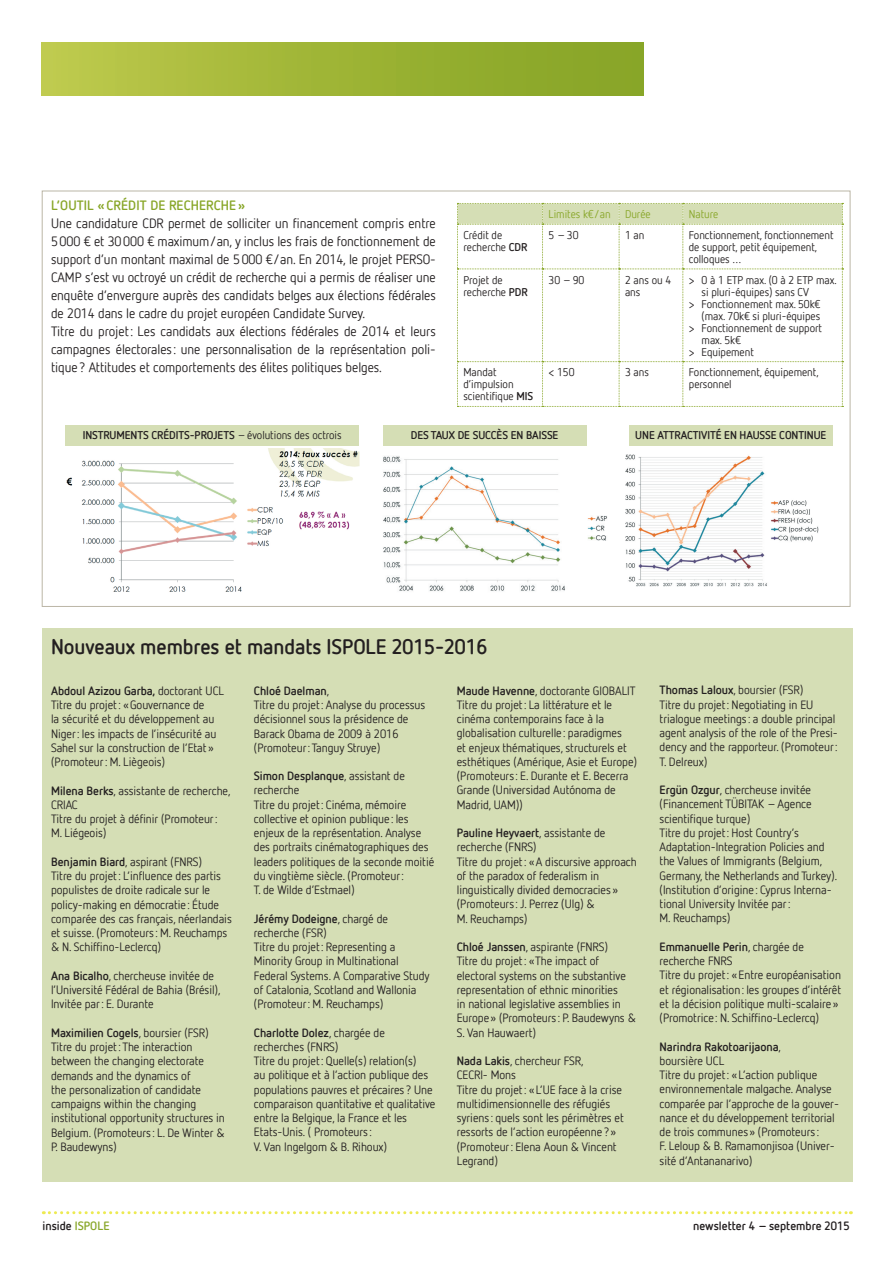
<style>
.page{position:relative;width:893px;height:1263px;background:#fff}
.page>*{position:absolute;margin:0;border:0;box-sizing:border-box;transform-origin:0 0}
.t1{font:700 21px "Netto Offc";letter-spacing:-.005em;color:#231f20}
.t2{font:13.5px/18px "Netto Offc";letter-spacing:-.005em;color:#231f20}
.t3{font:700 13.5px "Netto Offc";letter-spacing:.01em;color:#88a628}
.t4{font:12px/14.2px "Netto Offc";letter-spacing:-.005em;color:#231f20}
.t5{font:700 12px "Netto Offc";color:#231f20}
.t6{font:11.25px/12px "Netto Offc";letter-spacing:-.005em;color:#231f20}
.t7{font:700 11.25px "Netto Offc";letter-spacing:-.005em;color:#231f20}
.t8{font:11.25px "Netto Offc";letter-spacing:-.005em;color:#88a628}
.s1{font-weight:700}
.s2{font-weight:400}
.s3{color:#88a628}
</style>
<div class="page">
<svg style="left:43px;top:1211px;width:808px;height:3px"></svg>
<div style="left:42px;top:628px;width:810px;height:554px;background:#d5deb5"></div>
<div style="left:41px;top:43px;width:602px;height:53px;background:linear-gradient(to right,#bcc94b,#83a223)"></div>
<img style="left:383px;top:456px;width:224px;height:135px">
<img style="left:66px;top:448px;width:294px;height:144px">
<img style="left:625px;top:454px;width:194px;height:133px">
<svg style="left:457px;top:203px;width:386px;height:204px"></svg>
<div style="left:629px;top:425px;width:204px;height:20px;background:#d5deb5"></div>
<div style="left:383px;top:425px;width:203px;height:20px;background:#d5deb5"></div>
<div style="left:65px;top:425px;width:294px;height:20px;background:#d5deb5"></div>
<p class="t3" style="left:51px;top:197px;width:196px">L’outil « crédit de recherche »</p>
<p class="t2" style="left:51px;top:214px;width:386px">Une candidature CDR permet de solliciter un financement compris entre 5000 € et 30000 € maximum/an, y inclus les frais de fonctionnement de support d’un montant maximal de 5000 €/an. En 2014, le projet PERSO-CAMP s’est vu octroyé un crédit de recherche qui a permis de réaliser une enquête d’envergure auprès des candidats belges aux élections fédérales de 2014 dans le cadre du projet européen Candidate Survey.<br>Titre du projet: Les candidats aux élections fédérales de 2014 et leurs campagnes électorales : une personnalisation de la représentation poli&shy;tique? Attitudes et comportements des élites politiques belges.</p>
<p class="t8" style="left:549px;top:207px;width:64px">Limites k€/an</p>
<p class="t8" style="left:625px;top:207px;width:27px">Durée</p>
<p class="t8" style="left:689px;top:207px;width:31px">Nature</p>
<p class="t6" style="left:463px;top:229px;width:64px">Crédit de recherche <span class="s1">CDR</span></p>
<p class="t6" style="left:549px;top:229px;width:32px">5 – 30</p>
<p class="t6" style="left:625px;top:229px;width:21px">1 an</p>
<p class="t6" style="left:689px;top:229px;width:146px">Fonctionnement, fonctionnement de support, petit équipement, colloques …</p>
<p class="t6" style="left:463px;top:273px;width:65px">Projet de recherche <span class="s1">PDR</span></p>
<p class="t6" style="left:549px;top:273px;width:37px">30 – 90</p>
<p class="t6" style="left:625px;top:273px;width:48px">2 ans ou 4 ans</p>
<p class="t6" style="left:689px;top:273px;width:149px">&gt; 0 à 1 ETP max. (0 à 2 ETP max.</p>
<p class="t6" style="left:702px;top:285px;width:109px">si pluri-équipes) sans CV</p>
<p class="t6" style="left:689px;top:297px;width:133px">&gt; Fonctionnement max. 50k€</p>
<p class="t6" style="left:702px;top:309px;width:120px">(max. 70k€ si pluri-équipes</p>
<p class="t6" style="left:689px;top:321px;width:135px">&gt; Fonctionnement de support</p>
<p class="t6" style="left:702px;top:333px;width:41px">max. 5k€</p>
<p class="t6" style="left:689px;top:345px;width:67px">&gt; Equipement</p>
<p class="t6" style="left:463px;top:366px;width:71px">Mandat d’impulsion scientifique <span class="s1">MIS</span></p>
<p class="t6" style="left:549px;top:366px;width:27px">&lt; 150</p>
<p class="t6" style="left:625px;top:366px;width:25px">3 ans</p>
<p class="t6" style="left:689px;top:366px;width:131px">Fonctionnement, équipement, personnel</p>
<p class="t7" style="left:83px;top:428px;width:260px">INstruments crédits-projets <span class="s2">– évolutions des octrois</span></p>
<p class="t7" style="left:411px;top:428px;width:134px">Des taux de succès en baisse</p>
<p class="t7" style="left:635px;top:428px;width:131px">Une attractivité en hausse</p>
<p class="t7" style="left:779px;top:428px;width:47px">continue</p>
<h1 class="t1" style="left:51px;top:633px;width:438px">Nouveaux membres et mandats ISPOLE 2015-2016</h1>
<p class="t4" style="left:51px;top:683px;width:174px"><span class="s1">Abdoul Azizou Garba,</span> doctorant UCL Titre du projet: «Gouvernance de<br>la sécurité et du développement au Niger: les impacts de l’insécurité au Sahel sur la construction de l’Etat» (Promoteur: M. Liègeois)</p>
<p class="t4" style="left:51px;top:783px;width:181px"><span class="s1">Milena Berks</span>, assistante de recherche,<br>CRIAC<br>Titre du projet à définir (Promoteur:<br>M. Liégeois)</p>
<p class="t4" style="left:51px;top:854px;width:182px"><span class="s1">Benjamin Biard</span>, aspirant (FNRS)<br>Titre du projet: L’influence des partis populistes de droite radicale sur le policy-making en démocratie: Étude comparée des cas français, néerlandais et suisse. (Promoteurs : M. Reuchamps &amp; N. Schiffino-Leclercq)</p>
<p class="t4" style="left:51px;top:968px;width:171px"><span class="s1">Ana Bicalho</span>, chercheuse invitée de l’Université Fédéral de Bahia (Brésil),<br>Invitée par: E. Durante</p>
<p class="t4" style="left:51px;top:1025px;width:175px"><span class="s1">Maximilien Cogels</span>, boursier (FSR)<br>Titre du projet: The interaction between the changing electorate demands and the dynamics of<br>the personalization of candidate campaigns within the changing institutional opportunity structures in<br>Belgium. (Promoteurs : L. De Winter &amp;<br>P. Baudewyns)</p>
<p class="t4" style="left:254px;top:683px;width:173px"><span class="s1">Chloé Daelman</span>,<br>Titre du projet: Analyse du processus décisionnel sous la présidence de<br>Barack Obama de 2009 à 2016 (Promoteur: Tanguy Struye)</p>
<p class="t4" style="left:254px;top:769px;width:182px"><span class="s1">Simon Desplanque</span>, assistant de recherche<br>Titre du projet: Cinéma, mémoire collective et opinion publique: les enjeux de la représentation. Analyse des portraits cinématographiques des leaders politiques de la seconde moitié du vingtième siècle. (Promoteur:<br>T. de Wilde d’Estmael)</p>
<p class="t4" style="left:254px;top:911px;width:177px"><span class="s1">Jérémy Dodeigne</span>, chargé de recherche (FSR)<br>Titre du projet: Representing a<br>Minority Group in Multinational<br>Federal Systems. A Comparative Study of Catalonia, Scotland and Wallonia (Promoteur: M. Reuchamps)</p>
<p class="t4" style="left:254px;top:1025px;width:183px"><span class="s1">Charlotte Dolez</span>, chargée de recherches (FNRS)<br>Titre du projet: Quelle(s) relation(s)<br>au politique et à l’action publique des populations pauvres et précaires ? Une comparaison quantitative et qualitative entre la Belgique, la France et les<br>Etats-Unis. ( Promoteurs :<br>V. Van Ingelgom &amp; B. Rihoux)</p>
<p class="t4" style="left:457px;top:683px;width:182px"><span class="s1">Maude Havenne</span>, doctorante GlOBALIT Titre du projet: La littérature et le cinéma contemporains face à la globalisation culturelle: paradigmes<br>et enjeux thématiques, structurels et esthétiques (Amérique, Asie et Europe) (Promoteurs : E. Durante et E. Becerra Grande (Universidad Autónoma de Madrid, UAM))</p>
<p class="t4" style="left:457px;top:825px;width:182px"><span class="s1">Pauline Heyvaert</span>, assistante de recherche (FNRS)<br>Titre du projet: «A discursive approach of the paradox of federalism in linguistically divided democracies» (Promoteurs : J. Perrez (Ulg) &amp;<br>M. Reuchamps)</p>
<p class="t4" style="left:457px;top:939px;width:180px"><span class="s1">Chloé Janssen</span>, aspirante (FNRS)<br>Titre du projet: «The impact of electoral systems on the substantive representation of ethnic minorities<br>in national legislative assemblies in Europe» (Promoteurs : P. Baudewyns &amp; S. Van Hauwaert)</p>
<p class="t4" style="left:457px;top:1053px;width:169px"><span class="s1">Nada Lakis</span>, chercheur FSR,<br>CECRI- Mons<br>Titre du projet: «L’UE face à la crise multidimensionnelle des réfugiés syriens : quels sont les périmètres et ressorts de l’action européenne?» (Promoteur: Elena Aoun &amp; Vincent<br>Legrand)</p>
<p class="t4" style="left:660px;top:683px;width:180px"><span class="s1">Thomas Laloux</span>, boursier (FSR)<br>Titre du projet: Negotiating in EU trialogue meetings : a double principal agent analysis of the role of the Presi&shy;dency and the rapporteur. (Promoteur:<br>T. Delreux)</p>
<p class="t4" style="left:660px;top:782px;width:179px"><span class="s1">Ergün Ozgur</span>, chercheuse invitée (Financement TÜBITAK – Agence scientifique turque)<br>Titre du projet: Host Country’s<br>Adaptation-Integration Policies and the Values of Immigrants (Belgium,<br>Germany, the Netherlands and Turkey). (Institution d’origine: Cyprus Interna&shy;tional University Invitée par:<br>M. Reuchamps)</p>
<p class="t4" style="left:660px;top:939px;width:183px"><span class="s1">Emmanuelle Perin</span>, chargée de recherche FNRS<br>Titre du projet: «Entre européanisation et régionalisation: les groupes d’intérêt et la décision politique multi-scalaire» (Promotrice: N. Schiffino-Leclercq)</p>
<p class="t4" style="left:660px;top:1039px;width:181px"><span class="s1">Narindra Rakotoarijaona</span>,<br>boursière UCL<br>Titre du projet: «L’action publique environnementale malgache. Analyse comparée par l’approche de la gouver&shy;nance et du développement territorial de trois communes» (Promoteurs :<br>F. Leloup &amp; B. Ramamonjisoa (Univer&shy;sité d’Antananarivo)</p>
<p class="t5" style="left:43px;top:1218px;width:68px">inside <span class="s3">ISPOLE</span></p>
<p class="t5" style="left:693px;top:1218px;width:158px">newsletter 4 – septembre 2015</p>
</div>
